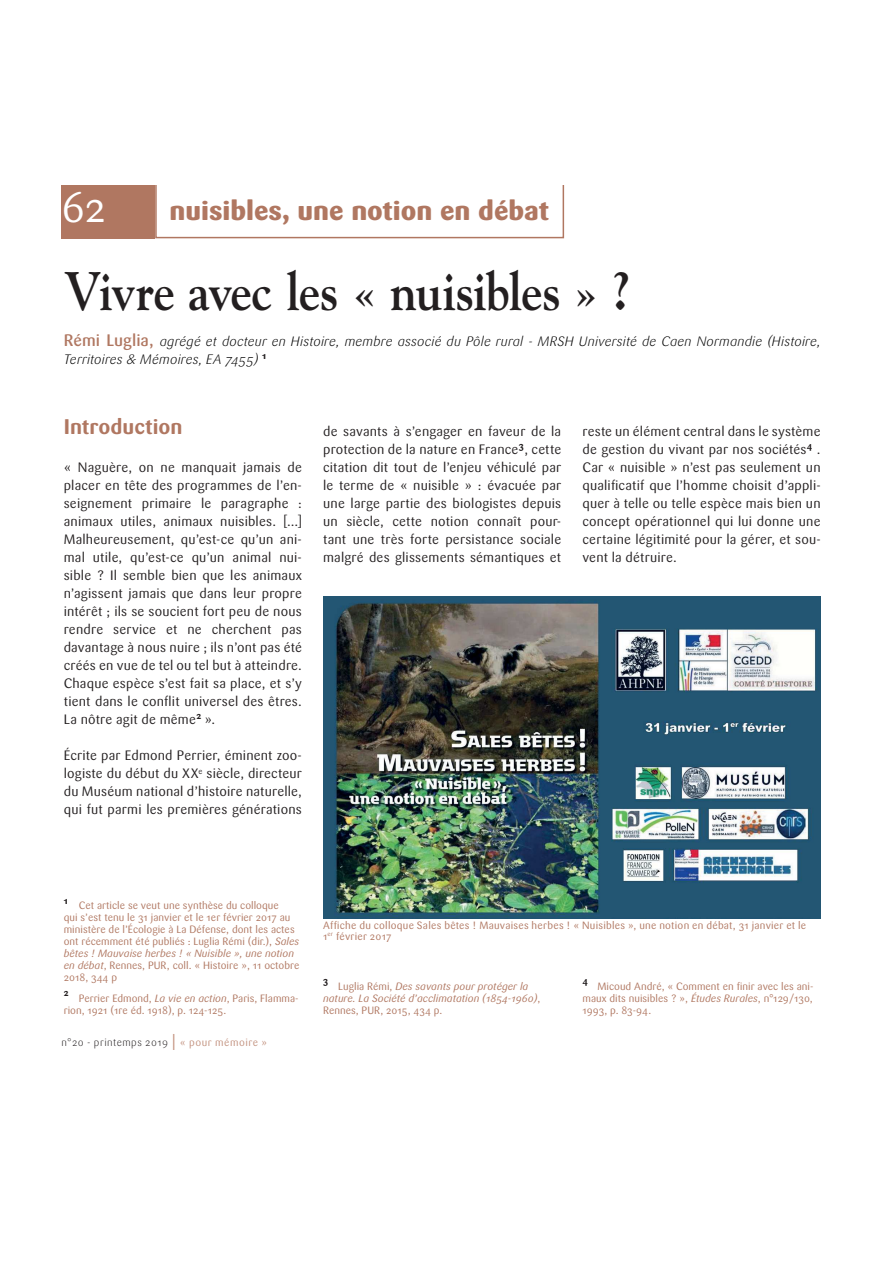
<style>
.page{position:relative;width:893px;height:1263px;background:#fff}
.page>*{position:absolute;margin:0;border:0;box-sizing:border-box;transform-origin:0 0}
.t1{font:700 54px "Goudy";letter-spacing:-.025em;color:#231f20;scale:.9 1}
.t2{font:42px "Sari";color:#fff}
.t3{font:800 27px "Sari";color:#b07761}
.t4{font:700 21px "Sari";color:#b07761}
.t5{font:13.5px/18px "Sari";letter-spacing:.015em;color:#231f20;text-align:justify}
.t6{font:italic 300 13.5px/18px "Sari";letter-spacing:.01em;color:#000001}
.t7{font:10.5px/12px "Sari";color:#b07761}
.t8{font:10.5px/10.5px "Sari";letter-spacing:.025em;color:#b07761}
.t9{font:italic 10.5px/12px "Sari";color:#b07761}
.t10{font:300 10.5px "Sari";letter-spacing:.045em;color:#231f20}
.t11{font:700 9.6px "Sari";color:#231f20}
.s1{font-weight:500;font-style:normal;font-size:16.5px;color:#b07761}
.s2{font-style:italic}
.s3{font-size:21px;color:#c39380}
.s4{font-weight:400;color:#c39380}
.s5{font-style:normal}
</style>
<div class="page">
<div style="left:62px;top:185px;width:93px;height:53px;background:#b07761"></div>
<svg style="left:155px;top:185px;width:409px;height:53px"></svg>
<img style="left:323px;top:596px;width:497px;height:322px">
<h2 class="t2" style="left:62px;top:184px;width:46px">62</h2>
<h3 class="t3" style="left:169px;top:199px;width:381px">nuisibles, une notion en débat</h3>
<h1 class="t1" style="left:64px;top:260px;width:632px">Vivre avec les « nuisibles » ?</h1>
<p class="t6" style="left:64px;top:333px;width:758px"><span class="s1">Rémi Luglia,</span> agrégé et docteur en Histoire, membre associé du Pôle rural - MRSH Université de Caen Normandie (Histoire,<br>Territoires &amp; Mémoires, EA 7455) <sup>1</sup></p>
<h3 class="t4" style="left:64px;top:418px;width:120px">Introduction</h3>
<p class="t5" style="left:64px;top:459px;width:240px">« Naguère, on ne manquait jamais de placer en tête des programmes de l’en&shy;seignement primaire le paragraphe : animaux utiles, animaux nuisibles. […] Malheureusement, qu’est-ce qu’un ani&shy;mal utile, qu’est-ce qu’un animal nui&shy;sible ? Il semble bien que les animaux n’agissent jamais que dans leur propre intérêt ; ils se soucient fort peu de nous rendre service et ne cherchent pas davantage à nous nuire ; ils n’ont pas été créés en vue de tel ou tel but à atteindre.<br>Chaque espèce s’est fait sa place, et s’y tient dans le conflit universel des êtres.<br>La nôtre agit de même<sup>2</sup> ».</p>
<p class="t5" style="left:64px;top:747px;width:240px">Écrite par Edmond Perrier, éminent zoo&shy;logiste du début du XX<sup>e</sup> siècle, directeur du Muséum national d’histoire naturelle, qui fut parmi les premières générations</p>
<p class="t5" style="left:323px;top:423px;width:240px">de savants à s’engager en faveur de la protection de la nature en France<sup>3</sup>, cette citation dit tout de l’enjeu véhiculé par le terme de « nuisible » : évacuée par une large partie des biologistes depuis un siècle, cette notion connaît pour&shy;tant une très forte persistance sociale malgré des glissements sémantiques et</p>
<p class="t5" style="left:582px;top:423px;width:239px">reste un élément central dans le système de gestion du vivant par nos sociétés<sup>4</sup> .<br>Car « nuisible » n’est pas seulement un qualificatif que l’homme choisit d’appli&shy;quer à telle ou telle espèce mais bien un concept opérationnel qui lui donne une certaine légitimité pour la gérer, et sou&shy;vent la détruire.</p>
<p class="t11" style="left:64px;top:897px;width:6px">1</p>
<p class="t7" style="left:64px;top:900px;width:237px;text-indent:15px">Cet article se veut une synthèse du colloque<br>qui s’est tenu le 31 janvier et le 1er février 2017 au ministère de l’Écologie à La Défense, dont les actes ont récemment été publiés : Luglia Rémi (dir.), <span class="s2">Sales bêtes ! Mauvaise herbes ! « Nuisible », une notion en débat</span>, Rennes, PUR, coll. « Histoire », 11 octobre 2018, 344 p</p>
<p class="t11" style="left:64px;top:989px;width:6px">2</p>
<p class="t7" style="left:64px;top:992px;width:236px;text-indent:15px">Perrier Edmond, <span class="s2">La vie en action</span>, Paris, Flamma&shy;rion, 1921 (1re éd. 1918), p. 124-125.</p>
<p class="t10" style="left:62px;top:1038px;width:207px">n° 20 - printemps 2019 <span class="s3">l</span> <span class="s4">« pour mémoire »</span></p>
<p class="t8" style="left:323px;top:920px;width:484px">Affiche du colloque Sales bêtes ! Mauvaises herbes ! « Nuisibles », une notion en débat, 31 janvier et le<br>1<sup>er</sup> février 2017</p>
<p class="t11" style="left:323px;top:977px;width:7px">3</p>
<p class="t9" style="left:323px;top:980px;width:219px;text-indent:15px"><span class="s5">Luglia Rémi,</span> Des savants pour protéger la nature. La Société d’acclimatation (1854-1960)<span class="s5">,<br>Rennes, PUR, 2015, 434 p.</span></p>
<p class="t11" style="left:582px;top:977px;width:7px">4</p>
<p class="t7" style="left:582px;top:980px;width:232px;text-align:justify;text-indent:15px">Micoud André, « Comment en finir avec les ani&shy;maux dits nuisibles ? », <span class="s2">Études Rurales</span>, n°129/130, 1993, p. 83-94.</p>
</div>
